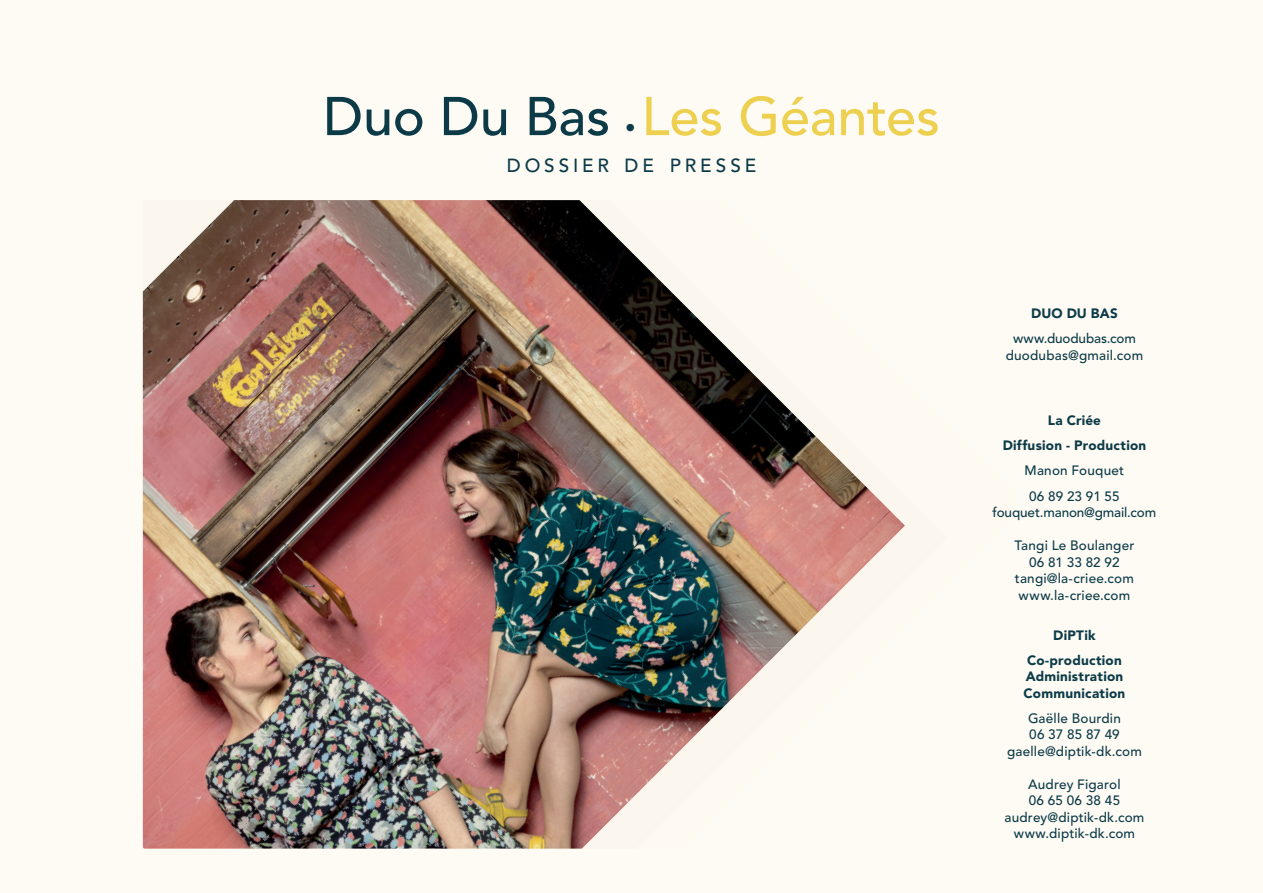
<style>
.page{position:relative;width:1263px;height:893px;background:#fefbf5}
.page>*{position:absolute;margin:0;border:0;box-sizing:border-box;transform-origin:0 0}
.Cover_Title_2{font:500 54px "Avenir";letter-spacing:-.005em;color:#edd050}
.Cover_Title_3_Slogan{font:500 18.9px "Avenir";letter-spacing:.205em;color:#0c3b47}
.Cover_Box_Text{font:500 13.5px "Avenir";letter-spacing:.015em;color:#0c3b47}
.Cover_Box_Title{font:900 13.5px/16.4px "Avenir";letter-spacing:.015em;color:#0c3b47}
.Cover_Box_Text-2{font:500 13.5px "Avenir";letter-spacing:-.01em;color:#0c3b47}
.Cover_Box_Text-3{font:500 13.5px "Avenir";letter-spacing:-.005em;color:#0c3b47}
.Cover_Box_Title-2{font:500 13.5px "Avenir";letter-spacing:.015em;color:#0c3b47}
.s1{color:#0c3b47}
.s2{font-size:21px;color:#0c3b47}
</style>
<div class="page">
<img style="left:143px;top:200px;width:762px;height:649px">
<img style="left:143px;top:200px;width:283px;height:384px">
<p class="Cover_Title_2" style="left:323px;top:85px;width:618px"><span class="s1">Duo Du Bas</span> <span class="s2">•</span> Les Géantes</p>
<p class="Cover_Title_3_Slogan" style="left:507px;top:154px;width:251px">DOSSIER DE PRESSE</p>
<p class="Cover_Box_Title" style="left:1031px;top:305px;width:88px">DUO DU BAS</p>
<p class="Cover_Box_Text-3" style="left:1013px;top:331px;width:124px">www.duodubas.com</p>
<p class="Cover_Box_Text" style="left:1006px;top:347px;width:139px">duodubas@gmail.com</p>
<p class="Cover_Box_Title" style="left:1048px;top:412px;width:55px">La Criée</p>
<p class="Cover_Box_Title" style="left:1003px;top:437px;width:145px">Diffusion - Production</p>
<p class="Cover_Box_Title-2" style="left:1025px;top:463px;width:101px">Manon Fouquet</p>
<p class="Cover_Box_Text" style="left:1029px;top:488px;width:92px">06 89 23 91 55</p>
<p class="Cover_Box_Text-2" style="left:993px;top:504px;width:165px">fouquet.manon@gmail.com</p>
<p class="Cover_Box_Text" style="left:1014px;top:537px;width:122px">Tangi Le Boulanger</p>
<p class="Cover_Box_Text" style="left:1029px;top:554px;width:92px">06 81 33 82 92</p>
<p class="Cover_Box_Text" style="left:1015px;top:570px;width:121px">tangi@la-criee.com</p>
<p class="Cover_Box_Text" style="left:1018px;top:587px;width:113px">www.la-criee.com</p>
<p class="Cover_Box_Title" style="left:1053px;top:627px;width:44px">DiPTik</p>
<p class="Cover_Box_Title" style="left:1024px;top:652px;width:103px">Co-production<br>Administration<br>Communication</p>
<p class="Cover_Box_Text" style="left:1028px;top:710px;width:94px">Gaëlle Bourdin</p>
<p class="Cover_Box_Text" style="left:1029px;top:727px;width:92px">06 37 85 87 49</p>
<p class="Cover_Box_Text" style="left:1007px;top:743px;width:136px">gaelle@diptik-dk.com</p>
<p class="Cover_Box_Text" style="left:1028px;top:776px;width:94px">Audrey Figarol</p>
<p class="Cover_Box_Text" style="left:1029px;top:793px;width:93px">06 65 06 38 45</p>
<p class="Cover_Box_Text" style="left:1004px;top:809px;width:141px">audrey@diptik-dk.com</p>
<p class="Cover_Box_Text" style="left:1014px;top:826px;width:123px">www.diptik-dk.com</p>
</div>
